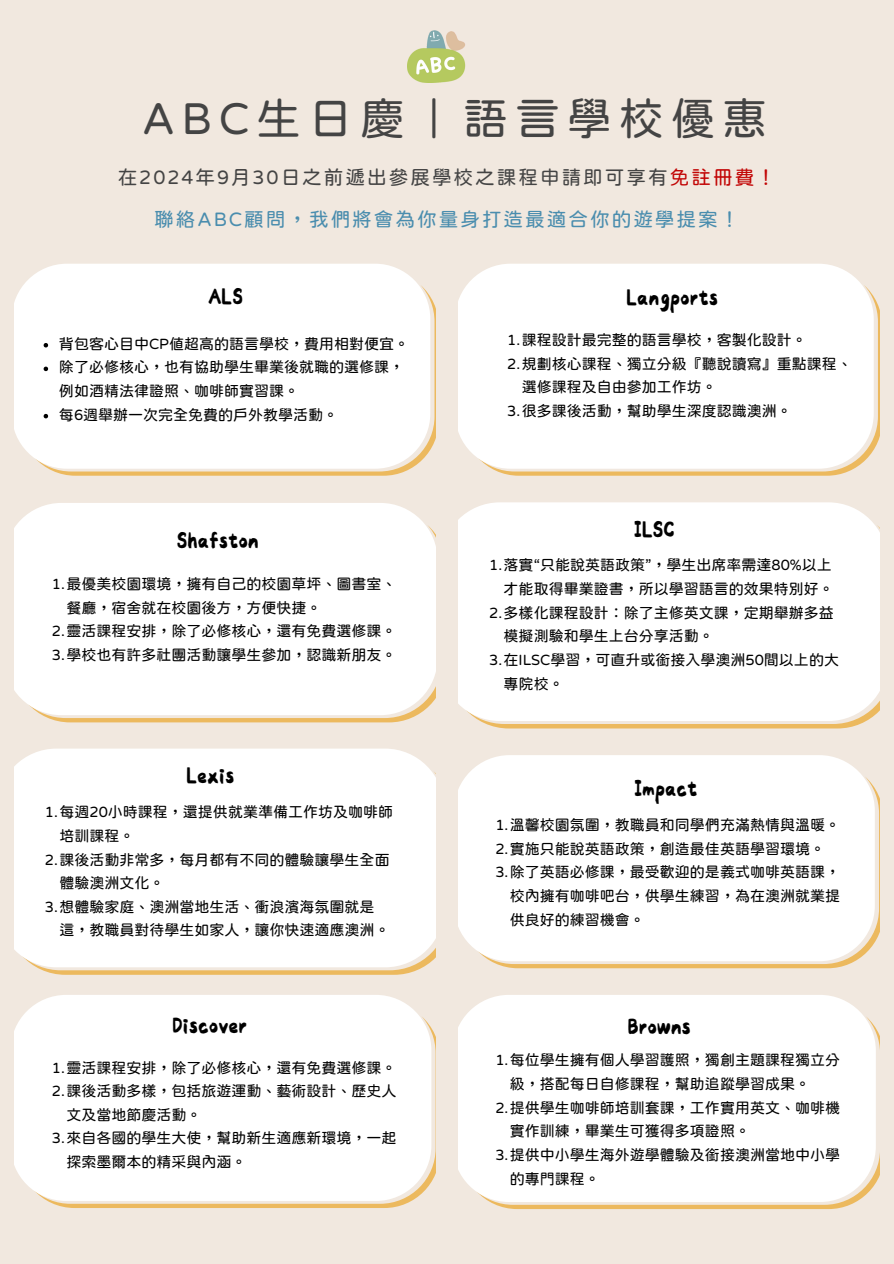
<style>
.page{position:relative;width:894px;height:1264px;background:#fff}
.page>*{position:absolute;margin:0;border:0;box-sizing:border-box;transform-origin:0 0}
.t1{font:45px "jf openhuninn 2.0";letter-spacing:.15em;color:#444}
.t2{font:24px "tsuhsianti Proportional";color:#000}
.t3{font:19.65px/41.7px "jf openhuninn 2.0";letter-spacing:.1em;color:#444;text-align:center}
.t4{font:15px/23.7px "jf openhuninn 2.0";color:#000}
.s1{color:#c20505}
.s2{color:#4a8dae}
</style>
<div class="page">
<div style="left:0;top:0;width:893px;height:1263px;background:#f1e8df"></div>
<svg style="left:47px;top:296px;width:388px;height:179px"></svg>
<div style="left:15px;top:264px;width:415px;height:204px;background:#fff"></div>
<svg style="left:44px;top:343px;width:4px;height:4px"></svg>
<svg style="left:44px;top:366px;width:4px;height:5px"></svg>
<svg style="left:44px;top:414px;width:4px;height:4px"></svg>
<svg style="left:491px;top:295px;width:388px;height:180px"></svg>
<div style="left:458px;top:264px;width:415px;height:204px;background:#fff"></div>
<svg style="left:42px;top:715px;width:375px;height:7px;fill:#ecbb65"></svg>
<div style="left:15px;top:503px;width:420px;height:212px;background:#fff"></div>
<svg style="left:480px;top:721px;width:386px;height:7px;fill:#ecb95e"></svg>
<div style="left:458px;top:502px;width:421px;height:219px;background:#fff"></div>
<svg style="left:36px;top:967px;width:387px;height:7px"></svg>
<div style="left:15px;top:748px;width:420px;height:219px;background:#fff"></div>
<svg style="left:491px;top:787px;width:388px;height:181px"></svg>
<div style="left:458px;top:755px;width:416px;height:206px;background:#fff"></div>
<svg style="left:46px;top:1027px;width:389px;height:180px"></svg>
<div style="left:15px;top:995px;width:416px;height:205px;background:#fff"></div>
<svg style="left:488px;top:1027px;width:391px;height:181px"></svg>
<div style="left:458px;top:995px;width:417px;height:206px;background:#fff"></div>
<img style="left:407px;top:30px;width:59px;height:53px">
<p class="t1" style="left:142px;top:95px;width:626px">ABC生日慶｜語言學校優惠</p>
<p class="t3" style="left:118px;top:156px;width:659px">在2024年9月30日之前遞出參展學校之課程申請即可享有<span class="s1">免註冊費！</span><span class="s2">聯絡ABC顧問，我們將會為你量身打造最適合你的遊學提案！</span></p>
<h3 class="t2" style="left:208px;top:285px;width:36px">ALS</h3>
<h1 class="t4" style="left:59px;top:331px;width:351px">背包客心目中CP值超高的語言學校，費用相對便宜。</h1>
<h4 class="t4" style="left:59px;top:355px;width:346px">除了必修核心，也有協助學生畢業後就職的選修課，例如酒精法律證照、咖啡師實習課。</h4>
<p class="t4" style="left:59px;top:402px;width:281px">每6週舉辦一次完全免費的戶外教學活動。</p>
<p class="t2" style="left:177px;top:528px;width:83px">Shafston</p>
<h3 class="t4" style="left:66px;top:571px;width:331px;text-indent:-15px">1.最優美校園環境，擁有自己的校園草坪、圖書室、餐廳，宿舍就在校園後方，方便快捷。</h3>
<p class="t4" style="left:52px;top:619px;width:346px">2.靈活課程安排，除了必修核心，還有免費選修課。</p>
<p class="t4" style="left:52px;top:642px;width:346px">3.學校也有許多社團活動讓學生參加，認識新朋友。</p>
<p class="t2" style="left:186px;top:763px;width:49px">Lexis</p>
<p class="t4" style="left:59px;top:799px;width:335px;text-indent:-15px">1.每週20小時課程，還提供就業準備工作坊及咖啡師培訓課程。</p>
<p class="t4" style="left:59px;top:847px;width:331px;text-indent:-15px">2.課後活動非常多，每月都有不同的體驗讓學生全面體驗澳洲文化。</p>
<h3 class="t4" style="left:59px;top:894px;width:331px;text-indent:-15px">3.想體驗家庭、澳洲當地生活、衝浪濱海氛圍就是這，教職員對待學生如家人，讓你快速適應澳洲。</h3>
<h3 class="t2" style="left:172px;top:1013px;width:76px">Discover</h3>
<p class="t4" style="left:52px;top:1055px;width:346px">1.靈活課程安排，除了必修核心，還有免費選修課。</p>
<p class="t4" style="left:66px;top:1078px;width:331px;text-indent:-15px">2.課後活動多樣，包括旅遊運動、藝術設計、歷史人文及當地節慶活動。</p>
<p class="t4" style="left:66px;top:1125px;width:331px;text-indent:-15px">3.來自各國的學生大使，幫助新生適應新環境，一起探索墨爾本的精采與內涵。</p>
<p class="t2" style="left:626px;top:285px;width:93px">Langports</p>
<p class="t4" style="left:507px;top:327px;width:301px">1.課程設計最完整的語言學校，客製化設計。</p>
<p class="t4" style="left:521px;top:351px;width:331px;text-indent:-15px">2.規劃核心課程、獨立分級『聽說讀寫』重點課程、選修課程及自由參加工作坊。</p>
<h2 class="t4" style="left:507px;top:398px;width:286px">3.很多課後活動，幫助學生深度認識澳洲。</h2>
<p class="t2" style="left:633px;top:517px;width:42px">ILSC</p>
<p class="t4" style="left:489px;top:553px;width:346px;text-align:right">1.落實“只能說英語政策”，學生出席率需達80%以上才能取得畢業證書，所以學習語言的效果特別好。</p>
<h3 class="t4" style="left:503px;top:600px;width:331px;text-indent:-15px">2.多樣化課程設計：除了主修英文課，定期舉辦多益模擬測驗和學生上台分享活動。</h3>
<p class="t4" style="left:503px;top:647px;width:337px;text-indent:-15px">3.在ILSC學習，可直升或銜接入學澳洲50間以上的大專院校。</p>
<p class="t2" style="left:634px;top:776px;width:65px">Impact</p>
<p class="t4" style="left:495px;top:812px;width:346px">1.溫馨校園氛圍，教職員和同學們充滿熱情與溫暖。</p>
<p class="t4" style="left:495px;top:836px;width:331px">2.實施只能說英語政策，創造最佳英語學習環境。</p>
<p class="t4" style="left:509px;top:860px;width:331px;text-align:justify;text-indent:-15px">3.除了英語必修課，最受歡迎的是義式咖啡英語課，校內擁有咖啡吧台，供學生練習，為在澳洲就業提供良好的練習機會。</p>
<p class="t2" style="left:627px;top:1014px;width:64px">Browns</p>
<h2 class="t4" style="left:509px;top:1047px;width:331px;text-indent:-15px">1.每位學生擁有個人學習護照，獨創主題課程獨立分級，搭配每日自修課程，幫助追蹤學習成果。</h2>
<p class="t4" style="left:509px;top:1095px;width:331px;text-indent:-15px">2.提供學生咖啡師培訓套課，工作實用英文、咖啡機實作訓練，畢業生可獲得多項證照。</p>
<p class="t4" style="left:509px;top:1142px;width:331px;text-indent:-15px">3.提供中小學生海外遊學體驗及銜接澳洲當地中小學的專門課程。</p>
</div>
